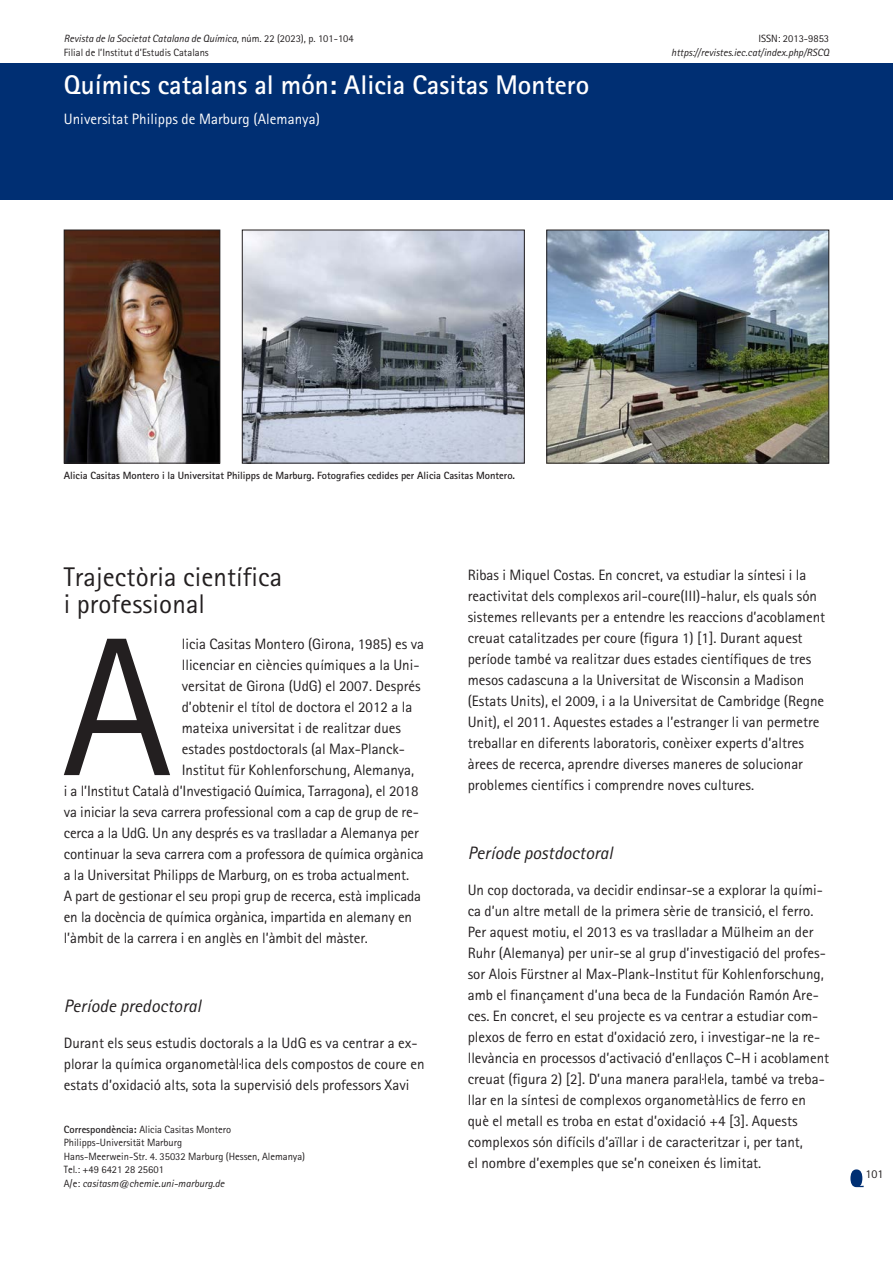
<style>
.page{position:relative;width:893px;height:1263px;background:#fff}
.page>*{position:absolute;margin:0;border:0;box-sizing:border-box;transform-origin:0 0}
.t1{font:197.55px "Rotis Sans Serif Std";color:#231f20}
.t2{font:700 27px "Rotis Sans Serif Std";color:#fff}
.t3{font:27px/27px "Rotis Sans Serif Std";letter-spacing:.005em;color:#231f20}
.t4{font:italic 18px "Rotis Sans Serif Std";letter-spacing:.005em;color:#231f20}
.t5{font:15px/21px "Rotis Sans Serif Std";color:#231f20}
.t6{font:15px "Rotis Sans Serif Std";letter-spacing:.005em;color:#fff}
.t7{font:12px "Rotis Sans Serif Std";color:#231f20}
.t8{font:10.5px/13.5px "Rotis Sans Serif Std";color:#231f20}
.t9{font:italic 10.5px "Rotis Sans Serif Std";color:#231f20}
.t10{font:700 10.5px "Rotis Sans Serif Std";color:#231f20}
.s1{font-style:normal}
.s2{font-weight:700}
.s3{font-style:italic}
</style>
<div class="page">
<svg style="left:850px;top:1169px;width:14px;height:18px"></svg>
<div style="left:0;top:64px;width:893px;height:136px;background:#002f73"></div>
<img style="left:66px;top:232px;width:152px;height:229px">
<div style="left:64px;top:230px;width:156px;height:233px;border:1px solid #231f20"></div>
<img style="left:244px;top:232px;width:279px;height:229px">
<div style="left:242px;top:230px;width:283px;height:233px;border:1px solid #231f20"></div>
<img style="left:548px;top:232px;width:279px;height:229px">
<div style="left:546px;top:230px;width:283px;height:233px;border:1px solid #231f20"></div>
<p class="t9" style="left:64px;top:33px;width:291px">Revista de la Societat Catalana de Química<span class="s1">, núm. 22 (2023), p. 101-104</span></p>
<p class="t8" style="left:758px;top:32px;width:72px">ISSN: 2013-9853</p>
<p class="t8" style="left:64px;top:45px;width:147px">Filial de l’Institut d’Estudis Catalans</p>
<p class="t9" style="left:671px;top:46px;width:160px">https://revistes.iec.cat/index.php/RSCQ</p>
<h2 class="t2" style="left:64px;top:68px;width:527px">Químics catalans al món: Alicia Casitas Montero</h2>
<p class="t6" style="left:64px;top:110px;width:258px">Universitat Philipps de Marburg (Alemanya)</p>
<p class="t10" style="left:64px;top:468px;width:453px">Alicia Casitas Montero i la Universitat Philipps de Marburg. Fotografies cedides per Alicia Casitas Montero.</p>
<h2 class="t3" style="left:64px;top:563px;width:220px">Trajectòria científica i professional</h2>
<h1 class="t1" style="left:62px;top:592px;width:111px">A</h1>
<p class="t5" style="left:182px;top:633px;width:244px">licia Casitas Montero (Girona, 1985) es va</p>
<p class="t5" style="left:182px;top:654px;width:239px">llicenciar en ciències químiques a la Uni-</p>
<p class="t5" style="left:182px;top:675px;width:240px">versitat de Girona (UdG) el 2007. Després</p>
<p class="t5" style="left:182px;top:696px;width:232px">d’obtenir el títol de doctora el 2012 a la</p>
<p class="t5" style="left:182px;top:717px;width:221px">mateixa universitat i de realitzar dues</p>
<p class="t5" style="left:182px;top:738px;width:225px">estades postdoctorals (al Max-Planck-</p>
<p class="t5" style="left:182px;top:759px;width:234px">Institut für Kohlenforschung, Alemanya,</p>
<p class="t5" style="left:64px;top:780px;width:356px">i a l’Institut Català d’Investigació Química, Tarragona), el 2018</p>
<p class="t5" style="left:64px;top:801px;width:357px">va iniciar la seva carrera professional com a cap de grup de re-</p>
<p class="t5" style="left:64px;top:822px;width:357px">cerca a la UdG. Un any després es va traslladar a Alemanya per</p>
<p class="t5" style="left:64px;top:843px;width:362px">continuar la seva carrera com a professora de química orgànica</p>
<p class="t5" style="left:64px;top:864px;width:347px">a la Universitat Philipps de Marburg, on es troba actualment.</p>
<p class="t5" style="left:64px;top:885px;width:359px">A part de gestionar el seu propi grup de recerca, està implicada</p>
<p class="t5" style="left:64px;top:906px;width:350px">en la docència de química orgànica, impartida en alemany en</p>
<p class="t5" style="left:64px;top:927px;width:306px">l’àmbit de la carrera i en anglès en l’àmbit del màster.</p>
<p class="t4" style="left:64px;top:995px;width:139px">Període predoctoral</p>
<p class="t5" style="left:64px;top:1032px;width:362px">Durant els seus estudis doctorals a la UdG es va centrar a ex&shy;plorar la química organometàl·lica dels compostos de coure en estats d’oxidació alts, sota la supervisió dels professors Xavi</p>
<p class="t8" style="left:64px;top:1122px;width:243px"><span class="s2">Correspondència:</span> Alicia Casitas Montero Philipps-Universität Marburg<br>Hans-Meerwein-Str. 4. 35032 Marburg (Hessen, Alemanya)<br>Tel.: +49 6421 28 25601<br>A/e: <span class="s3">casitasm@chemie.uni-marburg.de</span></p>
<p class="t5" style="left:468px;top:564px;width:359px">Ribas i Miquel Costas. En concret, va estudiar la síntesi i la reactivitat dels complexos aril-coure(III)-halur, els quals són sistemes rellevants per a entendre les reaccions d’acoblament creuat catalitzades per coure (figura 1) [1]. Durant aquest període també va realitzar dues estades científiques de tres mesos cadascuna a la Universitat de Wisconsin a Madison (Estats Units), el 2009, i a la Universitat de Cambridge (Regne Unit), el 2011. Aquestes estades a l’estranger li van permetre treballar en diferents laboratoris, conèixer experts d’altres àrees de recerca, aprendre diverses maneres de solucionar problemes científics i comprendre noves cultures.</p>
<p class="t4" style="left:468px;top:842px;width:147px">Període postdoctoral</p>
<p class="t5" style="left:468px;top:879px;width:363px">Un cop doctorada, va decidir endinsar-se a explorar la quími&shy;ca d’un altre metall de la primera sèrie de transició, el ferro.<br>Per aquest motiu, el 2013 es va traslladar a Mülheim an der Ruhr (Alemanya) per unir-se al grup d’investigació del profes&shy;sor Alois Fürstner al Max-Plank-Institut für Kohlenforschung, amb el finançament d’una beca de la Fundación Ramón Are&shy;ces. En concret, el seu projecte es va centrar a estudiar com&shy;plexos de ferro en estat d’oxidació zero, i investigar-ne la re&shy;llevància en processos d’activació d’enllaços C–H i acoblament creuat (figura 2) [2]. D’una manera paral·lela, també va treba&shy;llar en la síntesi de complexos organometàl·lics de ferro en què el metall es troba en estat d’oxidació +4 [3]. Aquests complexos són difícils d’aïllar i de caracteritzar i, per tant,<br>el nombre d’exemples que se’n coneixen és limitat.</p>
<p class="t7" style="left:865px;top:1167px;width:19px">101</p>
</div>
